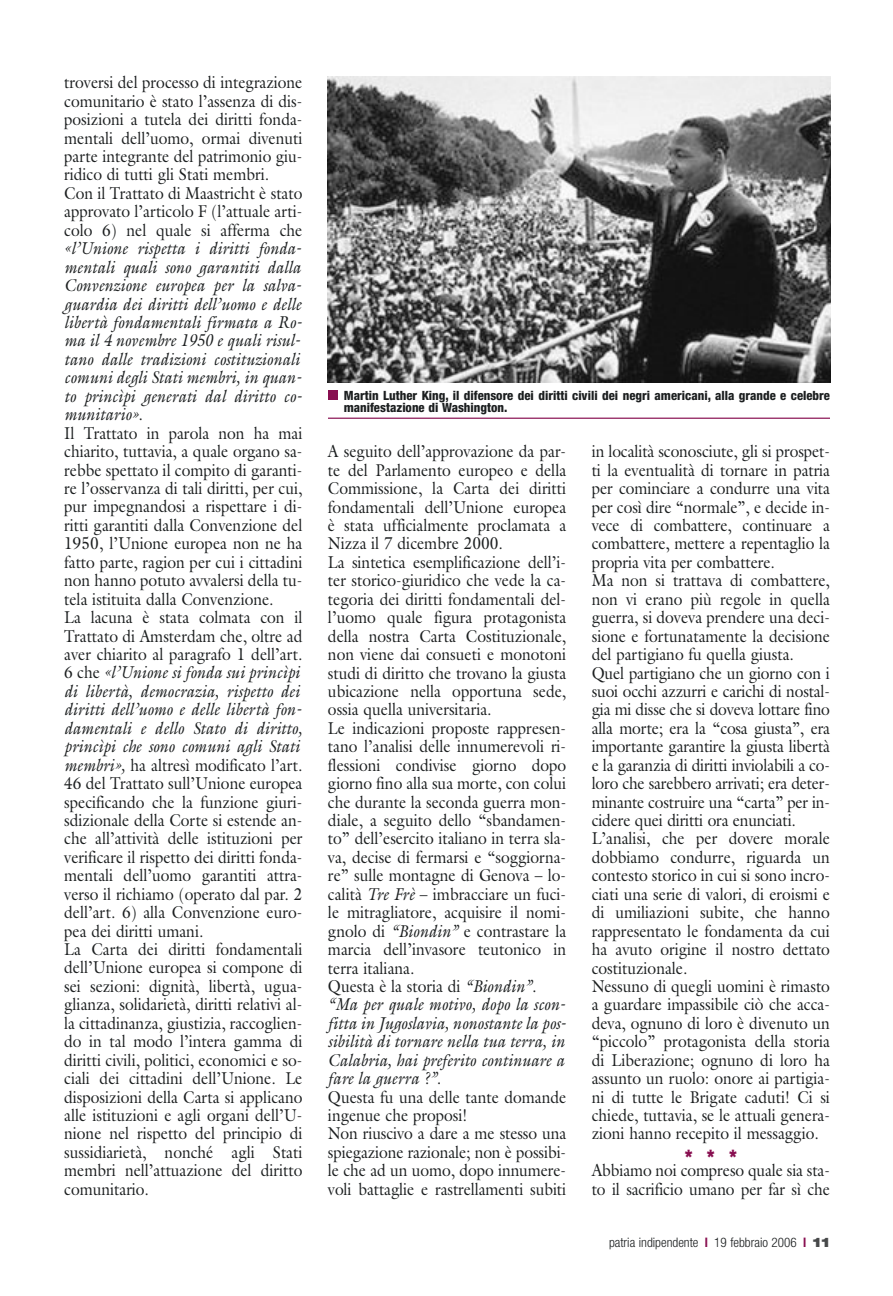
<style>
.page{position:relative;width:893px;height:1296px;background:#fff}
.page>*{position:absolute;margin:0;border:0;box-sizing:border-box;transform-origin:0 0}
.t1{font:17.25px/18.5px "Galliard";color:#1c1f20;scale:.9 1}
.t2{font:italic 17.25px/18.5px "Galliard";color:#1c1f20;text-align:justify;scale:.9 1}
.t3{font:900 expanded 17.25px "Helvetica Neue";color:#880f50;scale:.9 1}
.t4{font:300 condensed 13.2px "Helvetica Neue";color:#1c1f20}
.t5{font:800 condensed 12.75px/12.8px "Helvetica Neue";color:#1c1f20}
.s1{font-style:italic}
.s2{font-weight:700;color:#880f50}
.s3{font-weight:900;font-stretch:expanded;color:#47494a}
</style>
<div class="page">
<hr style="left:328px;top:418px;width:502px;height:1px;background:#880f50">
<div style="left:328px;top:390px;width:9px;height:10px;background:#880f50"></div>
<img style="left:328px;top:77px;width:502px;height:306px">
<p class="t1" style="left:64px;top:75px;width:266px">troversi del processo di integrazione comunitario è stato l’assenza di dis&shy;posizioni a tutela dei diritti fonda&shy;mentali dell’uomo, ormai divenuti parte integrante del patrimonio giu&shy;ridico di tutti gli Stati membri.<br>Con il Trattato di Maastricht è stato approvato l’articolo F (l’attuale arti&shy;colo 6) nel quale si afferma che</p>
<p class="t2" style="left:64px;top:241px;width:265px">«l’Unione rispetta i diritti fonda&shy;mentali quali sono garantiti dalla Convenzione europea per la salva&shy;guardia dei diritti dell’uomo e delle libertà fondamentali firmata a Ro&shy;ma il 4 novembre 1950 e quali risul&shy;tano dalle tradizioni costituzionali comuni degli Stati membri, in quan&shy;to princìpi generati dal diritto co&shy;munitario».</p>
<p class="t1" style="left:64px;top:425px;width:266px">Il Trattato in parola non ha mai chiarito, tuttavia, a quale organo sa&shy;rebbe spettato il compito di garanti&shy;re l’osservanza di tali diritti, per cui, pur impegnandosi a rispettare i di&shy;ritti garantiti dalla Convenzione del 1950, l’Unione europea non ne ha fatto parte, ragion per cui i cittadini non hanno potuto avvalersi della tu&shy;tela istituita dalla Convenzione.<br>La lacuna è stata colmata con il Trattato di Amsterdam che, oltre ad aver chiarito al paragrafo 1 dell’art.<br>6 che <span class="s1">«l’Unione si fonda sui princìpi di libertà, democrazia, rispetto dei diritti dell’uomo e delle libertà fon&shy;damentali e dello Stato di diritto, princìpi che sono comuni agli Stati membri»,</span> ha altresì modificato l’art.<br>46 del Trattato sull’Unione europea specificando che la funzione giuri&shy;sdizionale della Corte si estende an&shy;che all’attività delle istituzioni per verificare il rispetto dei diritti fonda&shy;mentali dell’uomo garantiti attra&shy;verso il richiamo (operato dal par. 2 dell’art. 6) alla Convenzione euro&shy;pea dei diritti umani.<br>La Carta dei diritti fondamentali dell’Unione europea si compone di sei sezioni: dignità, libertà, ugua&shy;glianza, solidarietà, diritti relativi al&shy;la cittadinanza, giustizia, raccoglien&shy;do in tal modo l’intera gamma di diritti civili, politici, economici e so&shy;ciali dei cittadini dell’Unione. Le disposizioni della Carta si applicano alle istituzioni e agli organi dell’U&shy;nione nel rispetto del principio di sussidiarietà, nonché agli Stati membri nell’attuazione del diritto comunitario.</p>
<p class="t5" style="left:344px;top:390px;width:487px">Martin Luther King, il difensore dei diritti civili dei negri americani, alla grande e celebre manifestazione di Washington.</p>
<p class="t1" style="left:328px;top:444px;width:266px">A seguito dell’approvazione da par&shy;te del Parlamento europeo e della Commissione, la Carta dei diritti fondamentali dell’Unione europea è stata ufficialmente proclamata a Nizza il 7 dicembre 2000.<br>La sintetica esemplificazione dell’i&shy;ter storico-giuridico che vede la ca&shy;tegoria dei diritti fondamentali del&shy;l’uomo quale figura protagonista della nostra Carta Costituzionale, non viene dai consueti e monotoni studi di diritto che trovano la giusta ubicazione nella opportuna sede, ossia quella universitaria.<br>Le indicazioni proposte rappresen&shy;tano l’analisi delle innumerevoli ri&shy;flessioni condivise giorno dopo giorno fino alla sua morte, con colui che durante la seconda guerra mon&shy;diale, a seguito dello “sbandamen&shy;to” dell’esercito italiano in terra sla&shy;va, decise di fermarsi e “soggiorna&shy;re” sulle montagne di Genova – lo&shy;calità <span class="s1">Tre Frè</span> – imbracciare un fuci&shy;le mitragliatore, acquisire il nomi&shy;gnolo di <span class="s1">“Biondin”</span> e contrastare la marcia dell’invasore teutonico in terra italiana.<br>Questa è la storia di <span class="s1">“Biondin”. “Ma per quale motivo, dopo la scon&shy;fitta in Jugoslavia, nonostante la pos&shy;sibilità di tornare nella tua terra, in Calabria, hai preferito continuare a fare la guerra ?”.</span></p>
<p class="t1" style="left:328px;top:1089px;width:266px">Questa fu una delle tante domande ingenue che proposi!<br>Non riuscivo a dare a me stesso una spiegazione razionale; non è possibi&shy;le che ad un uomo, dopo innumere&shy;voli battaglie e rastrellamenti subiti</p>
<p class="t1" style="left:591px;top:444px;width:266px">in località sconosciute, gli si prospet&shy;ti la eventualità di tornare in patria per cominciare a condurre una vita per così dire “normale”, e decide in&shy;vece di combattere, continuare a combattere, mettere a repentaglio la propria vita per combattere.<br>Ma non si trattava di combattere, non vi erano più regole in quella guerra, si doveva prendere una deci&shy;sione e fortunatamente la decisione del partigiano fu quella giusta.<br>Quel partigiano che un giorno con i suoi occhi azzurri e carichi di nostal&shy;gia mi disse che si doveva lottare fino alla morte; era la “cosa giusta”, era importante garantire la giusta libertà e la garanzia di diritti inviolabili a co&shy;loro che sarebbero arrivati; era deter&shy;minante costruire una “carta” per in&shy;cidere quei diritti ora enunciati.<br>L’analisi, che per dovere morale dobbiamo condurre, riguarda un contesto storico in cui si sono incro&shy;ciati una serie di valori, di eroismi e di umiliazioni subite, che hanno rappresentato le fondamenta da cui ha avuto origine il nostro dettato costituzionale.<br>Nessuno di quegli uomini è rimasto a guardare impassibile ciò che acca&shy;deva, ognuno di loro è divenuto un “piccolo” protagonista della storia di Liberazione; ognuno di loro ha assunto un ruolo: onore ai partigia&shy;ni di tutte le Brigate caduti! Ci si chiede, tuttavia, se le attuali genera&shy;zioni hanno recepito il messaggio.</p>
<p class="t3" style="left:685px;top:1150px;width:59px">***</p>
<p class="t1" style="left:591px;top:1163px;width:266px">Abbiamo noi compreso quale sia sta&shy;to il sacrificio umano per far sì che</p>
<p class="t4" style="left:609px;top:1238px;width:222px">patria indipendente <span class="s2">l</span> 19 febbraio 2006 <span class="s2">l</span> <span class="s3">11</span></p>
</div>
